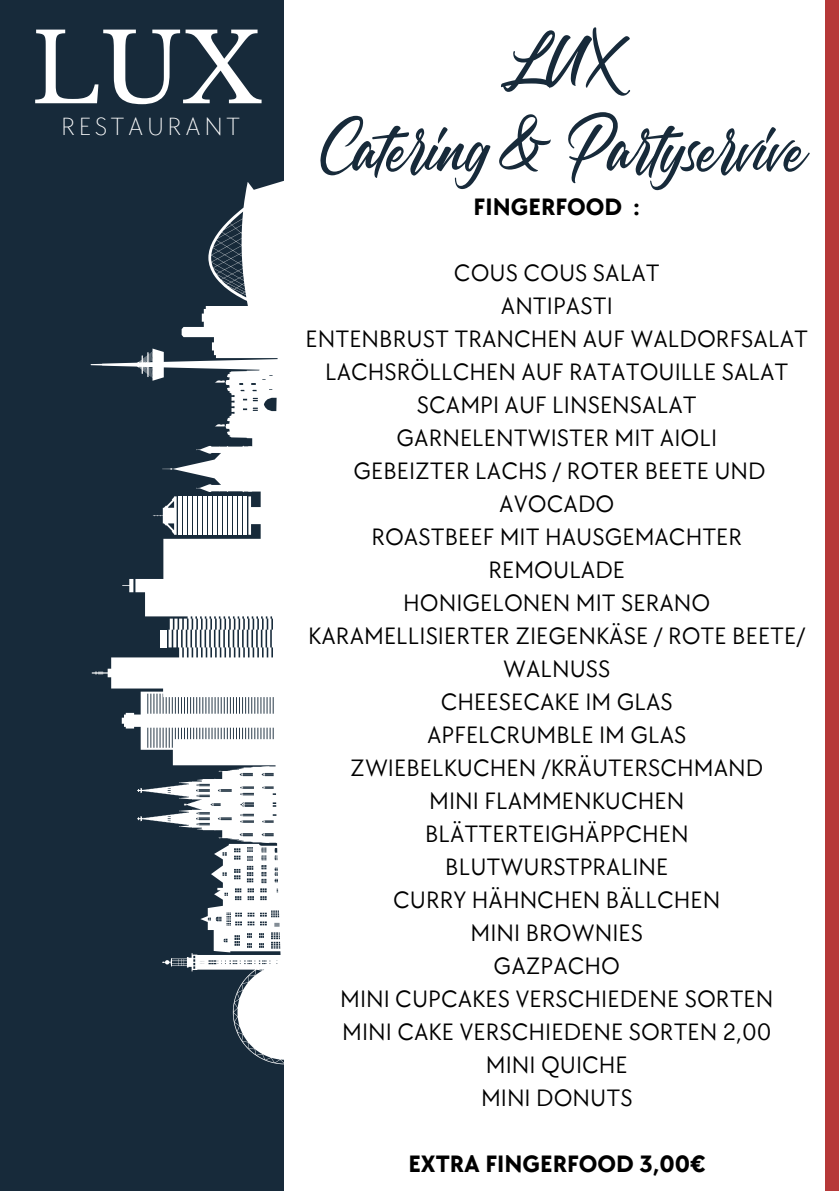
<style>
.page{position:relative;width:839px;height:1191px;background:#fff}
.page>*{position:absolute;margin:0;border:0;box-sizing:border-box;transform-origin:0 0}
.t1{font:96px/90px "RTL Yummy Regular";color:#172a3a;text-align:center}
.t2{font:95.6px "Libre Baskerville";color:#fff}
.t3{font:200 25.6px "TT Chocolates";letter-spacing:.13em;color:#fff}
.t4{font:24.4px/33px "TT Chocolates";color:#000;text-align:center}
.t5{font:700 24.4px "TT Chocolates";color:#000}
</style>
<div class="page">
<div style="left:0;top:0;width:284px;height:1191px;background:#172a3a"></div>
<svg style="left:91px;top:180px;width:193px;height:885px"></svg>
<div style="left:824px;top:0;width:14px;height:1191px;background:#b63838"></div>
<h2 class="t2" style="left:31px;top:11px;width:232px">LUX</h2>
<h1 class="t3" style="left:61px;top:111px;width:181px">RESTAURANT</h1>
<h3 class="t1" style="left:318px;top:13px;width:486px">LUX<br>Catering&amp;Partyservive</h3>
<p class="t5" style="left:473px;top:193px;width:168px">FINGERFOOD :</p>
<h3 class="t4" style="left:454px;top:257px;width:207px">COUS COUS SALAT</h3>
<p class="t4" style="left:501px;top:290px;width:113px">ANTIPASTI</p>
<p class="t4" style="left:305px;top:323px;width:504px">ENTENBRUST TRANCHEN AUF WALDORFSALAT</p>
<p class="t4" style="left:325px;top:356px;width:465px">LACHSRÖLLCHEN AUF RATATOUILLE SALAT</p>
<p class="t4" style="left:417px;top:389px;width:281px">SCAMPI AUF LINSENSALAT</p>
<p class="t4" style="left:396px;top:422px;width:322px">GARNELENTWISTER MIT AIOLI</p>
<p class="t4" style="left:353px;top:455px;width:413px">GEBEIZTER LACHS / ROTER BEETE UND<br>AVOCADO</p>
<p class="t4" style="left:371px;top:521px;width:372px">ROASTBEEF MIT HAUSGEMACHTER<br>REMOULADE</p>
<p class="t4" style="left:403px;top:587px;width:309px">HONIGELONEN MIT SERANO</p>
<p class="t4" style="left:308px;top:620px;width:498px">KARAMELLISIERTER ZIEGENKÄSE / ROTE BEETE/<br>WALNUSS</p>
<p class="t4" style="left:441px;top:686px;width:233px">CHEESECAKE IM GLAS</p>
<p class="t4" style="left:427px;top:719px;width:261px">APFELCRUMBLE IM GLAS</p>
<p class="t4" style="left:350px;top:752px;width:414px">ZWIEBELKUCHEN /KRÄUTERSCHMAND</p>
<p class="t4" style="left:429px;top:785px;width:256px">MINI FLAMMENKUCHEN</p>
<p class="t4" style="left:425px;top:818px;width:265px">BLÄTTERTEIGHÄPPCHEN</p>
<p class="t4" style="left:445px;top:851px;width:225px">BLUTWURSTPRALINE</p>
<p class="t4" style="left:393px;top:884px;width:329px">CURRY HÄHNCHEN BÄLLCHEN</p>
<p class="t4" style="left:470px;top:917px;width:174px">MINI BROWNIES</p>
<p class="t4" style="left:493px;top:950px;width:128px">GAZPACHO</p>
<p class="t4" style="left:340px;top:983px;width:435px">MINI CUPCAKES VERSCHIEDENE SORTEN</p>
<p class="t4" style="left:342px;top:1016px;width:430px">MINI CAKE VERSCHIEDENE SORTEN 2,00</p>
<p class="t4" style="left:486px;top:1049px;width:143px">MINI QUICHE</p>
<p class="t4" style="left:481px;top:1082px;width:153px">MINI DONUTS</p>
<p class="t5" style="left:408px;top:1150px;width:298px">EXTRA FINGERFOOD 3,00€</p>
</div>
